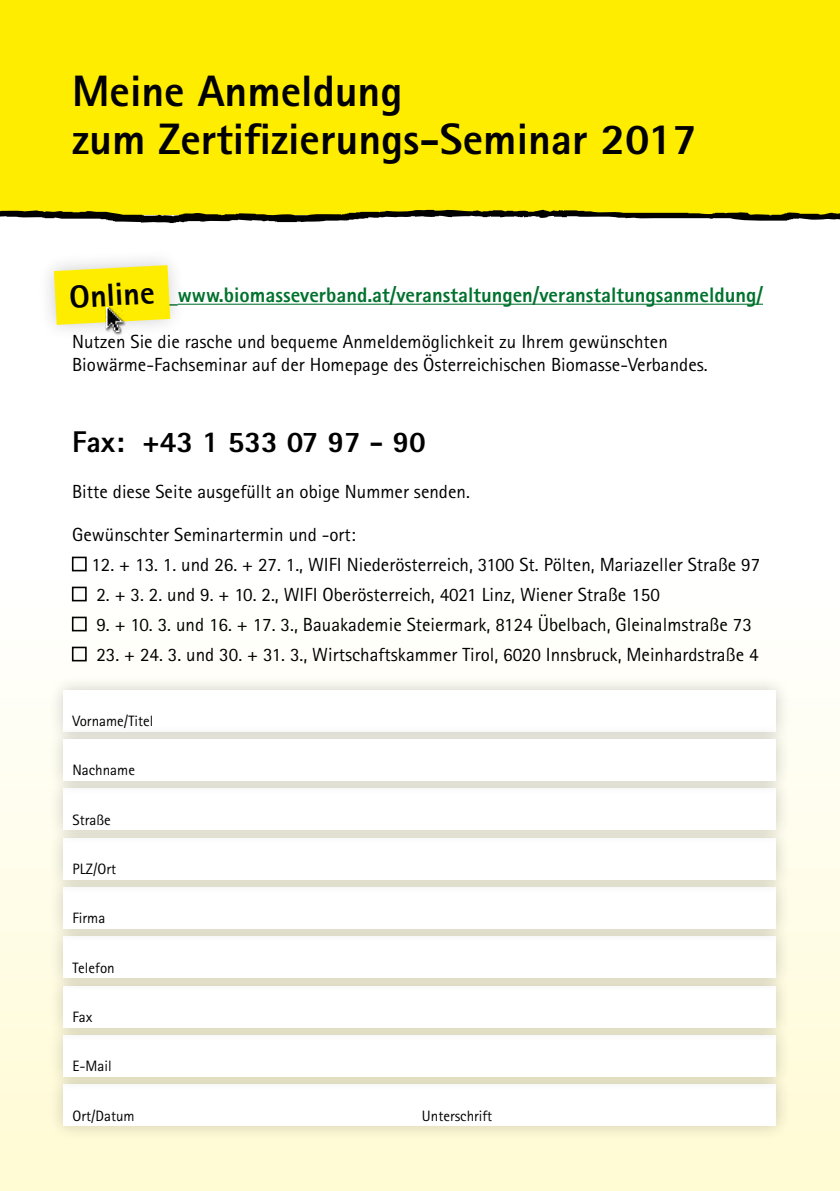
<style>
.page{position:relative;width:840px;height:1191px;background:#fff}
.page>*{position:absolute;margin:0;border:0;box-sizing:border-box;transform-origin:0 0}
.t1{font:800 44px/48px "Rotis Sans Serif";color:#000}
.t2{font:800 32px "Rotis Sans Serif";color:#000}
.t3{font:800 30px "Rotis Sans Serif";color:#000}
.t4{font:800 21px "Rotis Sans Serif";color:#00722d}
.t5{font:19px/22.8px "Rotis Sans Serif";color:#000}
.t6{font:15px "Rotis Sans Serif";color:#000}
</style>
<div class="page">
<div style="left:0;top:576px;width:839px;height:615px;background:linear-gradient(to bottom,#fff,#fffbd3)"></div>
<div style="left:0;top:0;width:839px;height:215px;background:#ffed00"></div>
<svg style="left:0;top:206px;width:840px;height:17px"></svg>
<div style="left:48px;top:675px;width:743px;height:72px;background:#000;opacity:.2"></div>
<div style="left:64px;top:690px;width:711px;height:41px;background:#fff"></div>
<div style="left:48px;top:1068px;width:743px;height:73px;background:#000;opacity:.2"></div>
<div style="left:64px;top:1084px;width:711px;height:41px;background:#fff"></div>
<div style="left:48px;top:1019px;width:743px;height:73px;background:#000;opacity:.2"></div>
<div style="left:64px;top:1035px;width:711px;height:41px;background:#fff"></div>
<div style="left:48px;top:970px;width:743px;height:73px;background:#000;opacity:.2"></div>
<div style="left:64px;top:985px;width:711px;height:42px;background:#fff"></div>
<div style="left:48px;top:921px;width:743px;height:72px;background:#000;opacity:.2"></div>
<div style="left:64px;top:936px;width:711px;height:42px;background:#fff"></div>
<div style="left:48px;top:871px;width:743px;height:73px;background:#000;opacity:.2"></div>
<div style="left:64px;top:887px;width:711px;height:41px;background:#fff"></div>
<div style="left:48px;top:822px;width:743px;height:73px;background:#000;opacity:.2"></div>
<div style="left:64px;top:838px;width:711px;height:41px;background:#fff"></div>
<div style="left:48px;top:773px;width:743px;height:73px;background:#000;opacity:.2"></div>
<div style="left:64px;top:788px;width:711px;height:42px;background:#fff"></div>
<div style="left:48px;top:724px;width:743px;height:72px;background:#000;opacity:.2"></div>
<div style="left:64px;top:739px;width:711px;height:42px;background:#fff"></div>
<hr style="left:178px;top:304px;width:584px;height:1px;background:#00722d">
<div style="left:72px;top:556px;width:15px;height:15px;border:2px solid #000"></div>
<div style="left:72px;top:586px;width:15px;height:15px;border:2px solid #000"></div>
<div style="left:72px;top:616px;width:15px;height:15px;border:2px solid #000"></div>
<div style="left:72px;top:646px;width:15px;height:15px;border:2px solid #000"></div>
<svg style="left:48px;top:259px;width:141px;height:71px"></svg>
<div style="left:105px;top:307px;width:21px;height:28px;background:#000;opacity:.8"></div>
<img style="left:106px;top:308px;width:17px;height:24px">
<h1 class="t1" style="left:72px;top:67px;width:626px">Meine Anmeldung<br>zum Zertifizierungs-Seminar 2017</h1>
<h2 class="t2" style="left:68px;top:276px;width:87px;rotate:-3deg">Online</h2>
<p class="t4" style="left:178px;top:282px;width:586px">www.biomasseverband.at/veranstaltungen/veranstaltungsanmeldung/</p>
<p class="t5" style="left:72px;top:330px;width:636px">Nutzen Sie die rasche und bequeme Anmeldemöglichkeit zu Ihrem gewünschten<br>Biowärme-Fachseminar auf der Homepage des Österreichischen Biomasse-Verbandes.</p>
<h3 class="t3" style="left:72px;top:423px;width:355px">Fax: +43 1 533 07 97 - 90</h3>
<p class="t5" style="left:72px;top:480px;width:399px">Bitte diese Seite ausgefüllt an obige Nummer senden.</p>
<p class="t5" style="left:72px;top:522px;width:285px">Gewünschter Seminartermin und -ort:</p>
<p class="t5" style="left:91px;top:552px;width:670px">12. + 13. 1. und 26. + 27. 1., WIFI Niederösterreich, 3100 St. Pölten, Mariazeller Straße 97</p>
<p class="t5" style="left:96px;top:582px;width:564px">2. + 3. 2. und 9. + 10. 2., WIFI Oberösterreich, 4021 Linz, Wiener Straße 150</p>
<p class="t5" style="left:96px;top:612px;width:656px">9. + 10. 3. und 16. + 17. 3., Bauakademie Steiermark, 8124 Übelbach, Gleinalmstraße 73</p>
<p class="t5" style="left:96px;top:642px;width:663px">23. + 24. 3. und 30. + 31. 3., Wirtschaftskammer Tirol, 6020 Innsbruck, Meinhardstraße 4</p>
<p class="t6" style="left:72px;top:712px;width:82px">Vorname/Titel</p>
<p class="t6" style="left:72px;top:761px;width:64px">Nachname</p>
<p class="t6" style="left:72px;top:810px;width:40px">Straße</p>
<p class="t6" style="left:72px;top:860px;width:45px">PLZ/Ort</p>
<p class="t6" style="left:72px;top:909px;width:34px">Firma</p>
<p class="t6" style="left:72px;top:958px;width:44px">Telefon</p>
<p class="t6" style="left:72px;top:1008px;width:21px">Fax</p>
<p class="t6" style="left:72px;top:1057px;width:41px">E-Mail</p>
<p class="t6" style="left:72px;top:1106px;width:64px">Ort/Datum</p>
<p class="t6" style="left:421px;top:1106px;width:72px">Unterschrift</p>
</div>
